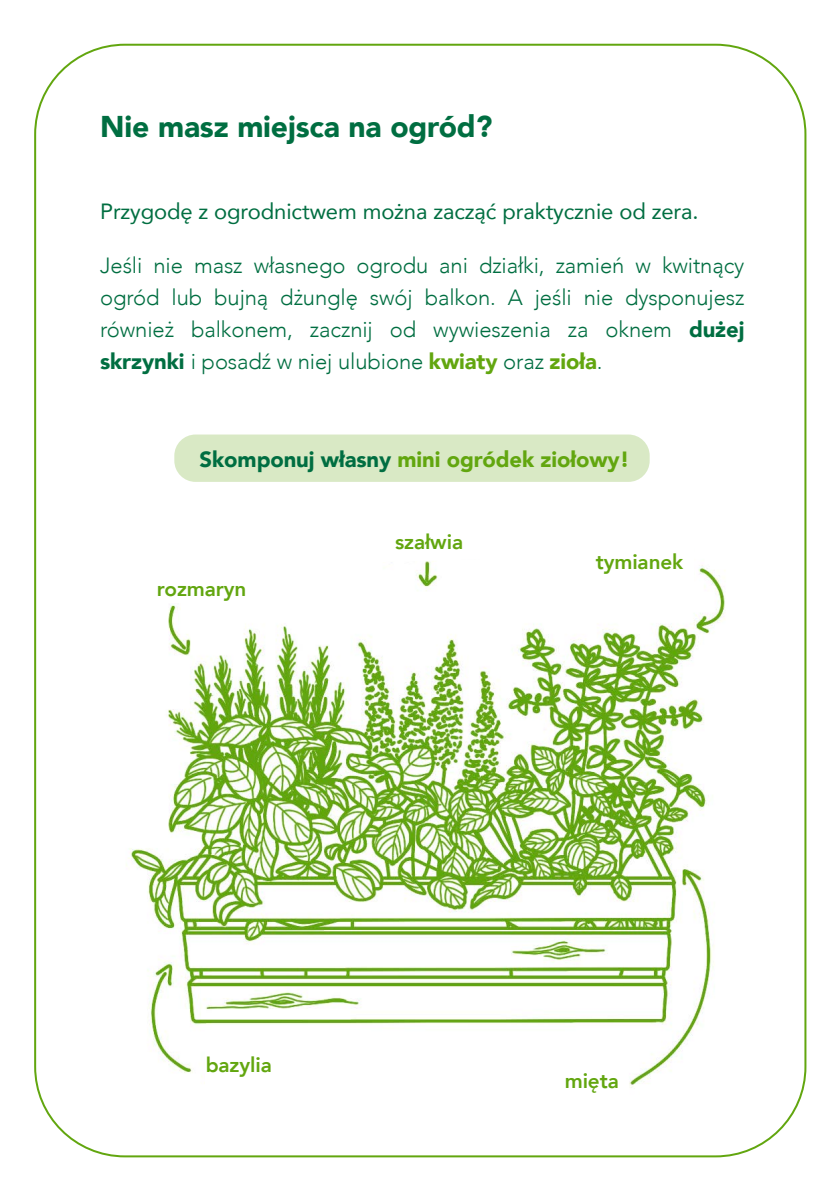
<style>
.page{position:relative;width:840px;height:1191px;background:#fff}
.page>*{position:absolute;margin:0;border:0;box-sizing:border-box;transform-origin:0 0}
.t1{font:900 30px "Avenir";letter-spacing:-.005em;color:#006e41}
.t2{font:300 22px/32px "Avenir";letter-spacing:-.005em;color:#006e41;text-align:justify}
.t3{font:22px "Avenir";letter-spacing:-.005em;color:#006e41}
.t4{font:900 22px "Avenir";letter-spacing:-.005em;color:#62a60f}
.t5{font:800 20.6px "Avenir";letter-spacing:-.005em;color:#62a60f}
.s1{font-weight:900}
.s2{font-weight:900;color:#62a60f}
.s3{color:#006e41}
</style>
<div class="page">
<img style="left:126px;top:563px;width:599px;height:525px">
<div style="left:147px;top:535px;width:165px;height:68px;background:#fff"></div>
<div style="left:528px;top:526px;width:165px;height:67px;background:#fff"></div>
<div style="left:426px;top:1043px;width:165px;height:67px;background:#fff"></div>
<div style="left:205px;top:1030px;width:166px;height:67px;background:#fff"></div>
<div style="left:174px;top:434px;width:475px;height:48px;background:#d9e9c5;border-radius:21px"></div>
<div style="left:195px;top:612px;width:14px;height:14px;background:#fff"></div>
<div style="left:181px;top:600px;width:28px;height:18px;background:#fff"></div>
<h1 class="t1" style="left:100px;top:101px;width:393px">Nie masz miejsca na ogród?</h1>
<p class="t3" style="left:100px;top:193px;width:599px">Przygodę z ogrodnictwem można zacząć praktycznie od zera.</p>
<p class="t2" style="left:100px;top:249px;width:645px">Jeśli nie masz własnego ogrodu ani działki, zamień w kwitnący ogród lub bujną dżunglę swój balkon. A jeśli nie dysponujesz również balkonem, zacznij od wywieszenia za oknem <span class="s1">dużej skrzynki</span> i posadź w niej ulubione <span class="s2">kwiaty</span> oraz <span class="s2">zioła</span>.</p>
<p class="t4" style="left:199px;top:440px;width:431px"><span class="s3">Skomponuj własny</span> mini ogródek ziołowy!</p>
<p class="t5" style="left:157px;top:572px;width:91px">rozmaryn</p>
<p class="t5" style="left:395px;top:525px;width:69px">szałwia</p>
<p class="t5" style="left:595px;top:546px;width:89px">tymianek</p>
<p class="t5" style="left:205px;top:1049px;width:68px">bazylia</p>
<p class="t5" style="left:564px;top:1064px;width:56px">mięta</p>
</div>
